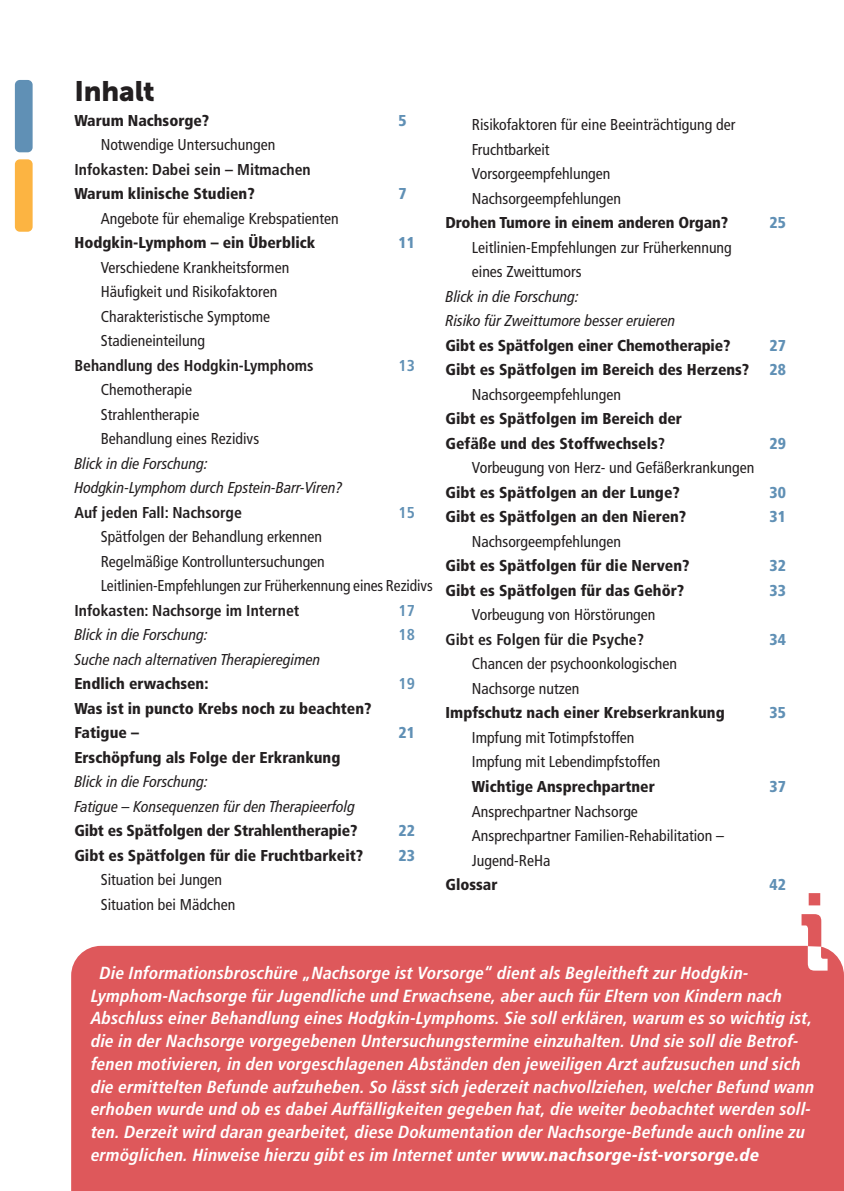
<style>
.page{position:relative;width:844px;height:1191px;background:#fff}
.page>*{position:absolute;margin:0;border:0;box-sizing:border-box;transform-origin:0 0}
.t1{font:28px "Museo Sans 900";letter-spacing:-.005em;color:#231f20}
.t2{font:italic 700 condensed 17.5px/22.8px "Frutiger LT Pro";letter-spacing:.01em;color:#fff}
.Brot{font:condensed 15.75px/24.5px "Frutiger LT Pro";color:#231f20}
.Brot-2{font:900 condensed 15.75px "Frutiger LT Pro";color:#231f20}
.Brot-3{font:italic condensed 15.75px "Frutiger LT Pro";color:#231f20}
.Brot-4{font:700 condensed 15.75px "Frutiger LT Pro";color:#231f20}
.Brot-5{font:900 condensed 15.75px "Frutiger LT Pro";color:#6090b5}
.Brot-6{font:700 condensed 15.75px "Frutiger LT Pro";color:#6090b5}
.s1{font-weight:700}
.s2{font-weight:900}
</style>
<div class="page">
<div style="left:15px;top:80px;width:18px;height:72px;background:#6090b5;border-radius:5px"></div>
<div style="left:15px;top:159px;width:18px;height:73px;background:#fcb442;border-radius:5px"></div>
<div style="left:71px;top:946px;width:772px;height:245px;background:#de585b"></div>
<svg style="left:801px;top:893px;width:26px;height:77px"></svg>
<p class="t1" style="left:74px;top:75px;width:82px">Inhalt</p>
<p class="Brot-2" style="left:74px;top:111px;width:136px">Warum Nachsorge?</p>
<p class="Brot-5" style="left:398px;top:111px;width:10px">5</p>
<p class="Brot" style="left:101px;top:132px;width:176px">Notwendige Untersuchungen</p>
<p class="Brot-4" style="left:74px;top:160px;width:238px">Infokasten: Dabei sein – Mitmachen</p>
<p class="Brot-2" style="left:74px;top:184px;width:182px">Warum klinische Studien?</p>
<p class="Brot-5" style="left:398px;top:184px;width:10px">7</p>
<p class="Brot" style="left:101px;top:206px;width:239px">Angebote für ehemalige Krebspatienten</p>
<p class="Brot-2" style="left:74px;top:233px;width:242px">Hodgkin-Lymphom – ein Überblick</p>
<p class="Brot-5" style="left:398px;top:233px;width:18px">11</p>
<p class="Brot" style="left:101px;top:255px;width:190px">Verschiedene Krankheitsformen</p>
<p class="Brot" style="left:101px;top:279px;width:178px">Häufigkeit und Risikofaktoren</p>
<p class="Brot" style="left:101px;top:304px;width:171px">Charakteristische Symptome</p>
<p class="Brot" style="left:101px;top:328px;width:106px">Stadieneinteilung</p>
<p class="Brot-4" style="left:74px;top:356px;width:240px">Behandlung des Hodgkin-Lymphoms</p>
<p class="Brot-6" style="left:398px;top:356px;width:18px">13</p>
<p class="Brot" style="left:101px;top:377px;width:93px">Chemotherapie</p>
<p class="Brot" style="left:101px;top:402px;width:100px">Strahlentherapie</p>
<p class="Brot" style="left:101px;top:426px;width:160px">Behandlung eines Rezidivs</p>
<p class="Brot-3" style="left:74px;top:454px;width:135px">Blick in die Forschung:</p>
<p class="Brot-3" style="left:74px;top:478px;width:269px">Hodgkin-Lymphom durch Epstein-Barr-Viren?</p>
<p class="Brot-4" style="left:74px;top:503px;width:169px">Auf jeden Fall: Nachsorge</p>
<p class="Brot-6" style="left:398px;top:503px;width:18px">15</p>
<p class="Brot" style="left:101px;top:524px;width:223px">Spätfolgen der Behandlung erkennen</p>
<p class="Brot" style="left:101px;top:549px;width:225px">Regelmäßige Kontrolluntersuchungen</p>
<p class="Brot" style="left:101px;top:573px;width:333px">Leitlinien-Empfehlungen zur Früherkennung eines Rezidivs</p>
<p class="Brot-4" style="left:74px;top:601px;width:226px">Infokasten: Nachsorge im Internet</p>
<p class="Brot-6" style="left:398px;top:601px;width:18px">17</p>
<p class="Brot-3" style="left:74px;top:625px;width:135px">Blick in die Forschung:</p>
<p class="Brot-6" style="left:398px;top:625px;width:18px">18</p>
<p class="Brot-3" style="left:74px;top:650px;width:247px">Suche nach alternativen Therapieregimen</p>
<p class="Brot-2" style="left:74px;top:674px;width:135px">Endlich erwachsen:</p>
<p class="Brot-6" style="left:398px;top:674px;width:18px">19</p>
<p class="Brot-2" style="left:74px;top:699px;width:298px">Was ist in puncto Krebs noch zu beachten?</p>
<p class="Brot-2" style="left:74px;top:723px;width:66px">Fatigue –</p>
<p class="Brot-5" style="left:398px;top:723px;width:18px">21</p>
<p class="Brot-2" style="left:74px;top:748px;width:267px">Erschöpfung als Folge der Erkrankung</p>
<p class="Brot-3" style="left:74px;top:772px;width:135px">Blick in die Forschung:</p>
<p class="Brot-3" style="left:74px;top:797px;width:282px">Fatigue – Konsequenzen für den Therapieerfolg</p>
<p class="Brot-2" style="left:74px;top:821px;width:284px">Gibt es Spätfolgen der Strahlentherapie?</p>
<p class="Brot-5" style="left:398px;top:821px;width:18px">22</p>
<p class="Brot-2" style="left:74px;top:846px;width:290px">Gibt es Spätfolgen für die Fruchtbarkeit?</p>
<p class="Brot-5" style="left:398px;top:846px;width:18px">23</p>
<p class="Brot" style="left:101px;top:867px;width:123px">Situation bei Jungen</p>
<p class="Brot" style="left:101px;top:892px;width:136px">Situation bei Mädchen</p>
<p class="Brot" style="left:471px;top:113px;width:265px">Risikofaktoren für eine Beeinträchtigung der</p>
<p class="Brot" style="left:471px;top:137px;width:79px">Fruchtbarkeit</p>
<p class="Brot" style="left:471px;top:162px;width:140px">Vorsorgeempfehlungen</p>
<p class="Brot" style="left:471px;top:186px;width:151px">Nachsorgeempfehlungen</p>
<p class="Brot-2" style="left:445px;top:213px;width:284px">Drohen Tumore in einem anderen Organ?</p>
<p class="Brot-5" style="left:769px;top:213px;width:18px">25</p>
<p class="Brot" style="left:471px;top:235px;width:261px">Leitlinien-Empfehlungen zur Früherkennung</p>
<p class="Brot" style="left:471px;top:260px;width:111px">eines Zweittumors</p>
<p class="Brot-3" style="left:445px;top:287px;width:135px">Blick in die Forschung:</p>
<p class="Brot-3" style="left:445px;top:312px;width:231px">Risiko für Zweittumore besser eruieren</p>
<p class="Brot-2" style="left:445px;top:336px;width:286px">Gibt es Spätfolgen einer Chemotherapie?</p>
<p class="Brot-5" style="left:769px;top:336px;width:18px">27</p>
<p class="Brot-2" style="left:445px;top:360px;width:305px">Gibt es Spätfolgen im Bereich des Herzens?</p>
<p class="Brot-5" style="left:769px;top:360px;width:18px">28</p>
<p class="Brot" style="left:471px;top:382px;width:151px">Nachsorgeempfehlungen</p>
<p class="Brot-2" style="left:445px;top:409px;width:238px">Gibt es Spätfolgen im Bereich der</p>
<p class="Brot-2" style="left:445px;top:434px;width:221px">Gefäße und des Stoffwechsels<span class="s1">?</span></p>
<p class="Brot-5" style="left:769px;top:434px;width:18px">29</p>
<p class="Brot" style="left:471px;top:456px;width:284px">Vorbeugung von Herz- und Gefäßerkrankungen</p>
<p class="Brot-2" style="left:445px;top:483px;width:235px">Gibt es Spätfolgen an der Lunge?</p>
<p class="Brot-5" style="left:769px;top:483px;width:18px">30</p>
<p class="Brot-2" style="left:445px;top:507px;width:242px">Gibt es Spätfolgen an den Nieren?</p>
<p class="Brot-5" style="left:769px;top:507px;width:18px">31</p>
<p class="Brot" style="left:471px;top:529px;width:151px">Nachsorgeempfehlungen</p>
<p class="Brot-2" style="left:445px;top:556px;width:245px">Gibt es Spätfolgen für die Nerven?</p>
<p class="Brot-5" style="left:769px;top:556px;width:18px">32</p>
<p class="Brot-2" style="left:445px;top:581px;width:240px">Gibt es Spätfolgen für das Gehör?</p>
<p class="Brot-5" style="left:769px;top:581px;width:18px">33</p>
<p class="Brot" style="left:471px;top:603px;width:185px">Vorbeugung von Hörstörungen</p>
<p class="Brot-4" style="left:445px;top:630px;width:200px">Gibt es Folgen für die Psyche?</p>
<p class="Brot-5" style="left:769px;top:630px;width:18px">34</p>
<p class="Brot" style="left:471px;top:652px;width:207px">Chancen der psychoonkologischen</p>
<p class="Brot" style="left:471px;top:676px;width:109px">Nachsorge nutzen</p>
<p class="Brot-2" style="left:445px;top:703px;width:280px">Impfschutz nach einer Krebserkrankung</p>
<p class="Brot-5" style="left:769px;top:703px;width:18px">35</p>
<p class="Brot" style="left:471px;top:725px;width:164px">Impfung mit Totimpfstoffen</p>
<p class="Brot" style="left:471px;top:750px;width:190px">Impfung mit Lebendimpfstoffen<br><span class="s2">Wichtige Ansprechpartner</span></p>
<p class="Brot-5" style="left:769px;top:777px;width:18px">37</p>
<p class="Brot" style="left:471px;top:799px;width:167px">Ansprechpartner Nachsorge</p>
<p class="Brot" style="left:471px;top:823px;width:254px">Ansprechpartner Familien-Rehabilitation –</p>
<p class="Brot" style="left:471px;top:848px;width:80px">Jugend-ReHa</p>
<p class="Brot-2" style="left:445px;top:875px;width:53px">Glossar</p>
<p class="Brot-5" style="left:769px;top:875px;width:18px">42</p>
<p class="t2" style="left:91px;top:961px;width:724px;text-indent:9px">Die Informationsbroschüre „Nachsorge ist Vorsorge“ dient als Begleitheft zur Hodgkin-Lymphom-Nachsorge für Jugendliche und Erwachsene, aber auch für Eltern von Kindern nach Abschluss einer Behandlung eines Hodgkin-Lymphoms. Sie soll erklären, warum es so wichtig ist, die in der Nachsorge vorgegebenen Untersuchungstermine einzuhalten. Und sie soll die Betrof&shy;fenen motivieren, in den vorgeschlagenen Abständen den jeweiligen Arzt aufzusuchen und sich die ermittelten Befunde aufzuheben. So lässt sich jederzeit nachvollziehen, welcher Befund wann erhoben wurde und ob es dabei Auffälligkeiten gegeben hat, die weiter beobachtet werden soll&shy;ten. Derzeit wird daran gearbeitet, diese Dokumentation der Nachsorge-Befunde auch online zu ermöglichen. Hinweise hierzu gibt es im Internet unter <span class="s2">www.nachsorge-ist-vorsorge.de</span></p>
</div>
